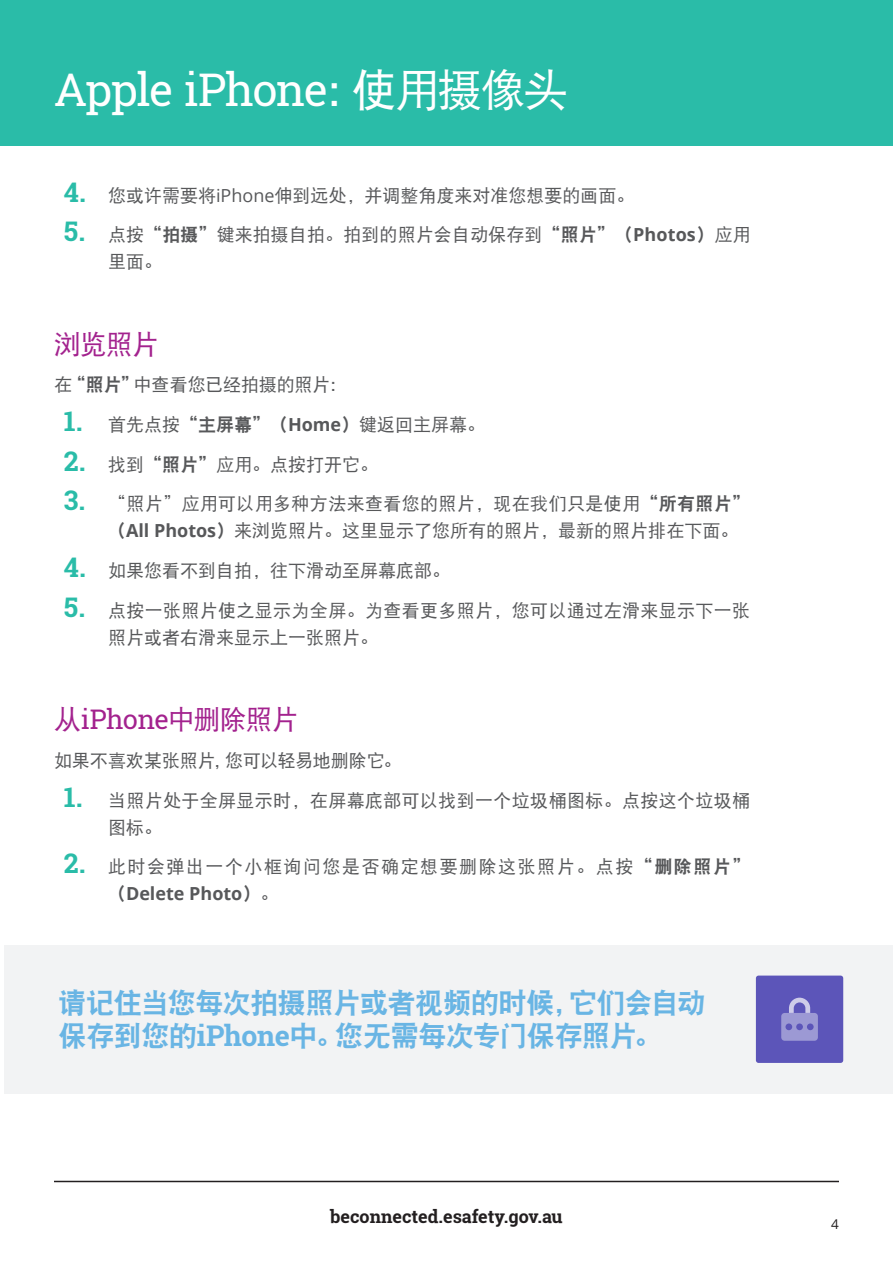
<style>
.page{position:relative;width:893px;height:1263px;background:#fff}
.page>*{position:absolute;margin:0;border:0;box-sizing:border-box;transform-origin:0 0}
.t1{font:45px "Roboto Slab";letter-spacing:-.035em;color:#fff}
.t2{font:28.5px/33px "DFP Hei W9";letter-spacing:-.035em;color:#69b5e4}
.t3{font:27px "DFP Hei W5";letter-spacing:-.035em;color:#a3228e}
.t4{font:18px/27px "DFP Hei W5";letter-spacing:.005em;color:#57585a}
.t5{font:18px "DFP Hei W5";letter-spacing:.085em;color:#57585a}
.t6{font:700 18px "Roboto Slab";color:#231f20}
.t7{font:700 18px "Open Sans";color:#57585a}
.t8{font:13.5px "Open Sans";color:#231f20}
.s1{font-family:"DFP Hei W5"}
.s2{font-family:"Roboto Slab";font-weight:700;font-size:27px;color:#2abca8}
.s3{font-family:"Open Sans"}
.s4{font-family:"DFP Hei W9"}
.s5{font-family:"Open Sans";font-weight:700}
.s6{font-family:"Roboto Slab"}
.s7{font-family:"DFP Hei W9";font-weight:400}
.s8{font-family:"DFP Hei W5";font-weight:400}
.s9{font-family:"Roboto Slab";font-weight:700}
</style>
<div class="page">
<hr style="left:54px;top:1181px;width:785px;height:1px;background:#231f20">
<div style="left:0;top:0;width:893px;height:145px;background:#2abca8"></div>
<div style="left:4px;top:945px;width:889px;height:148px;background:#f2f3f4"></div>
<div style="left:756px;top:975px;width:87px;height:88px;background:#5c55b9;border-radius:3px"></div>
<svg style="left:789px;top:998px;width:21px;height:15px"></svg>
<div style="left:781px;top:1013px;width:37px;height:28px;background:#9c99d4;border-radius:3px"></div>
<div style="left:796px;top:1023px;width:7px;height:7px;background:#5c55b9;border-radius:50%"></div>
<div style="left:807px;top:1023px;width:7px;height:7px;background:#5c55b9;border-radius:50%"></div>
<div style="left:785px;top:1023px;width:7px;height:7px;background:#5c55b9;border-radius:50%"></div>
<h1 class="t1" style="left:54px;top:59px;width:516px">Apple iPhone<span class="s1">：使用摄像头</span></h1>
<p class="t4" style="left:64px;top:181px;width:572px"><span class="s2">4.</span> 您或许需要将<span class="s3">iPhone</span>伸到远处，并调整角度来对准您想要的画面。</p>
<p class="t4" style="left:108px;top:221px;width:644px;text-indent:-44px"><span class="s2">5.</span> 点按<span class="s4">“拍摄”</span>键来拍摄自拍。拍到的照片会自动保存到<span class="s4">“照片”（</span><span class="s5">Photos</span><span class="s4">）</span>应用里面。</p>
<h3 class="t3" style="left:54px;top:329px;width:106px">浏览照片</h3>
<p class="t4" style="left:54px;top:371px;width:294px">在<span class="s4">“照片”</span>中查看您已经拍摄的照片：</p>
<p class="t4" style="left:64px;top:411px;width:423px"><span class="s2">1.</span> 首先点按<span class="s4">“主屏幕”（</span><span class="s5">Home</span><span class="s4">）</span>键返回主屏幕。</p>
<p class="t4" style="left:64px;top:450px;width:316px"><span class="s2">2.</span> 找到<span class="s4">“照片”</span>应用。点按打开它。</p>
<p class="t4" style="left:108px;top:490px;width:644px;text-indent:-44px"><span class="s2">3.</span> “照片”应用可以用多种方法来查看您的照片，现在我们只是使用<span class="s4">“所有照片”（</span><span class="s5">All Photos</span><span class="s4">）</span>来浏览照片。这里显示了您所有的照片，最新的照片排在下面。</p>
<p class="t4" style="left:64px;top:557px;width:388px"><span class="s2">4.</span> 如果您看不到自拍，往下滑动至屏幕底部。</p>
<p class="t4" style="left:108px;top:597px;width:644px;text-indent:-44px"><span class="s2">5.</span> 点按一张照片使之显示为全屏。为查看更多照片，您可以通过左滑来显示下一张照片或者右滑来显示上一张照片。</p>
<h3 class="t3" style="left:54px;top:705px;width:246px">从<span class="s6">iPhone</span>中删除照片</h3>
<p class="t4" style="left:54px;top:747px;width:349px">如果不喜欢某张照片，您可以轻易地删除它。</p>
<p class="t4" style="left:108px;top:786px;width:644px;text-indent:-44px"><span class="s2">1.</span> 当照片处于全屏显示时，在屏幕底部可以找到一个垃圾桶图标。点按这个垃圾桶图标。</p>
<p class="t5" style="left:64px;top:857px;width:688px"><span class="s2">2.</span> 此时会弹出一个小框询问您是否确定想要删除这张照片。点按<span class="s4">“删除照片”</span></p>
<p class="t7" style="left:108px;top:881px;width:172px"><span class="s7">（</span>Delete Photo<span class="s7">）</span><span class="s8">。</span></p>
<h2 class="t2" style="left:58px;top:986px;width:649px">请记住当您每次拍摄照片或者视频的时候，它们会自动保存到您的<span class="s9">iPhone</span>中。您无需每次专门保存照片。</h2>
<p class="t6" style="left:330px;top:1204px;width:234px">beconnected.esafety.gov.au</p>
<p class="t8" style="left:831px;top:1214px;width:9px">4</p>
</div>
